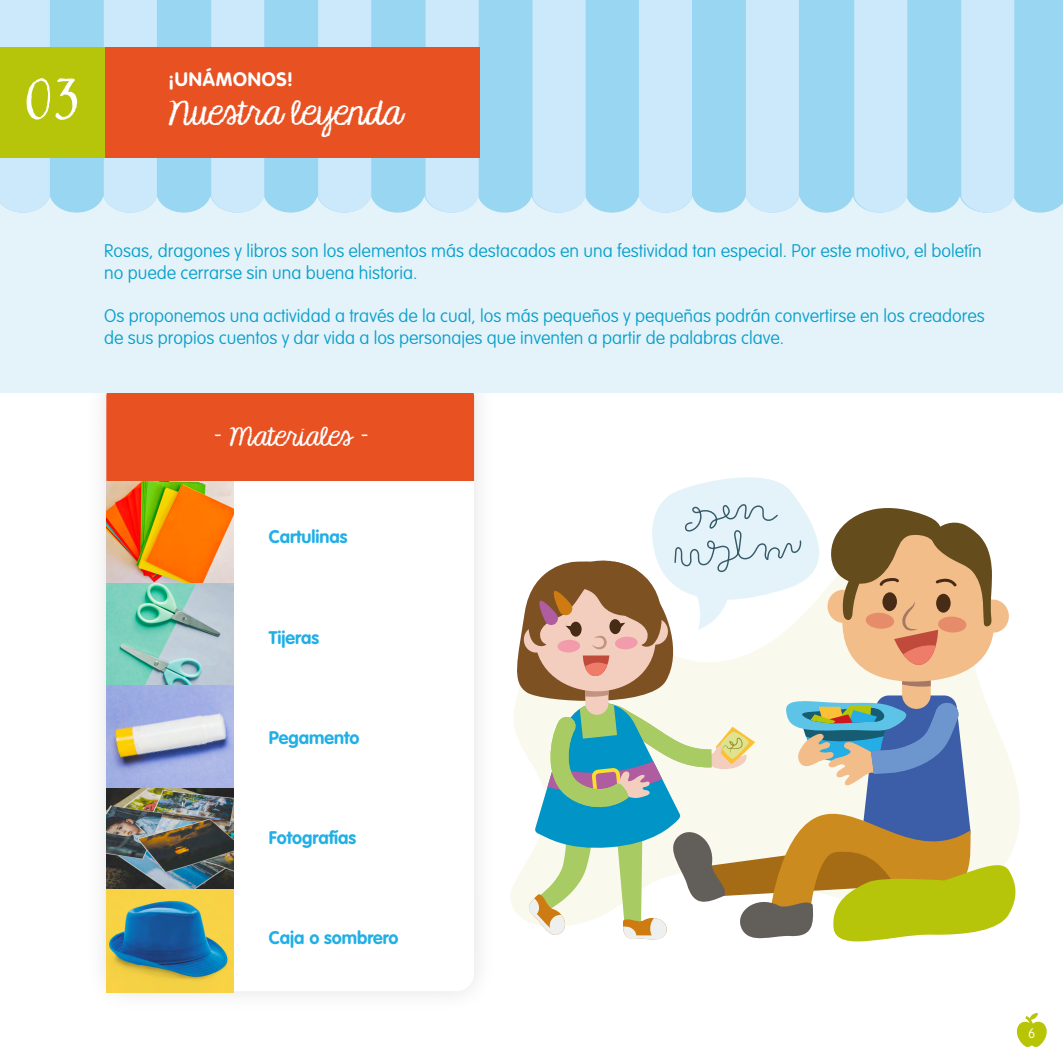
<style>
.page{position:relative;width:1063px;height:1063px;background:#fff}
.page>*{position:absolute;margin:0;border:0;box-sizing:border-box;transform-origin:0 0}
.t1{font:54px "Adorn Condensed Sans";color:#fff}
.t2{font:32.7px "KG Makes You Stronger";color:#fff}
.t3{font:25.5px "KG Makes You Stronger";color:#fff}
.t4{font:700 19.2px "VAG Rounded Std";letter-spacing:.045em;color:#fff}
.t5{font:100 18px/21.6px "VAG Rounded Std";color:#0ba0cc}
.t6{font:700 18px "VAG Rounded Std";color:#21afe6}
.t7{font:100 13.5px "VAG Rounded Std";color:#fff}
</style>
<div class="page">
<svg style="left:1016px;top:1013px;width:31px;height:34px"></svg>
<div style="left:82px;top:355px;width:416px;height:660px;background:#fbfbfb"></div>
<div style="left:106px;top:379px;width:368px;height:612px;background:#fff;border-radius:18px"></div>
<div style="left:106px;top:394px;width:368px;height:87px;background:#e85223"></div>
<div style="left:0;top:179px;width:1063px;height:214px;background:#e4f3fa"></div>
<div style="left:50px;top:0;width:1013px;height:213px;background:#99d6f2"></div>
<div style="left:0;top:0;width:50px;height:213px;background:#cbe9fa"></div>
<div style="left:104px;top:0;width:53px;height:213px;background:#cbe9fa"></div>
<div style="left:211px;top:0;width:53px;height:213px;background:#cbe9fa"></div>
<div style="left:318px;top:0;width:53px;height:213px;background:#cbe9fa"></div>
<div style="left:426px;top:0;width:53px;height:213px;background:#cbe9fa"></div>
<div style="left:533px;top:0;width:53px;height:213px;background:#cbe9fa"></div>
<div style="left:639px;top:0;width:53px;height:213px;background:#cbe9fa"></div>
<div style="left:746px;top:0;width:53px;height:213px;background:#cbe9fa"></div>
<div style="left:854px;top:0;width:53px;height:213px;background:#cbe9fa"></div>
<div style="left:961px;top:0;width:53px;height:213px;background:#cbe9fa"></div>
<div style="left:0;top:47px;width:479px;height:110px;background:#e85223"></div>
<div style="left:0;top:47px;width:104px;height:110px;background:#b6c509"></div>
<img style="left:106px;top:482px;width:127px;height:102px">
<svg style="left:106px;top:584px;width:127px;height:102px;background:#92c7c1"></svg>
<img style="left:106px;top:788px;width:127px;height:102px">
<svg style="left:106px;top:686px;width:127px;height:102px;background:#aab3d6"></svg>
<svg style="left:106px;top:890px;width:127px;height:102px;background:#8a9d72"></svg>
<svg style="left:511px;top:477px;width:507px;height:465px"></svg>
<h1 class="t1" style="left:24px;top:66px;width:57px">03</h1>
<p class="t4" style="left:168px;top:68px;width:127px">¡UNÁMONOS!</p>
<h2 class="t2" style="left:168px;top:93px;width:235px">Nuestra leyenda</h2>
<p class="t5" style="left:104px;top:241px;width:879px">Rosas, dragones y libros son los elementos más destacados en una festividad tan especial. Por este motivo, el boletín no puede cerrarse sin una buena historia.</p>
<p class="t5" style="left:104px;top:306px;width:882px">Os proponemos una actividad a través de la cual, los más pequeños y pequeñas podrán convertirse en los creadores de sus propios cuentos y dar vida a los personajes que inventen a partir de palabras clave.</p>
<h3 class="t3" style="left:212px;top:421px;width:157px">- Materiales -</h3>
<p class="t6" style="left:269px;top:527px;width:80px">Cartulinas</p>
<p class="t6" style="left:269px;top:627px;width:52px">Tijeras</p>
<p class="t6" style="left:269px;top:727px;width:92px">Pegamento</p>
<p class="t6" style="left:269px;top:827px;width:89px">Fotografías</p>
<p class="t6" style="left:269px;top:927px;width:131px">Caja o sombrero</p>
<p class="t7" style="left:1028px;top:1026px;width:9px">6</p>
</div>
